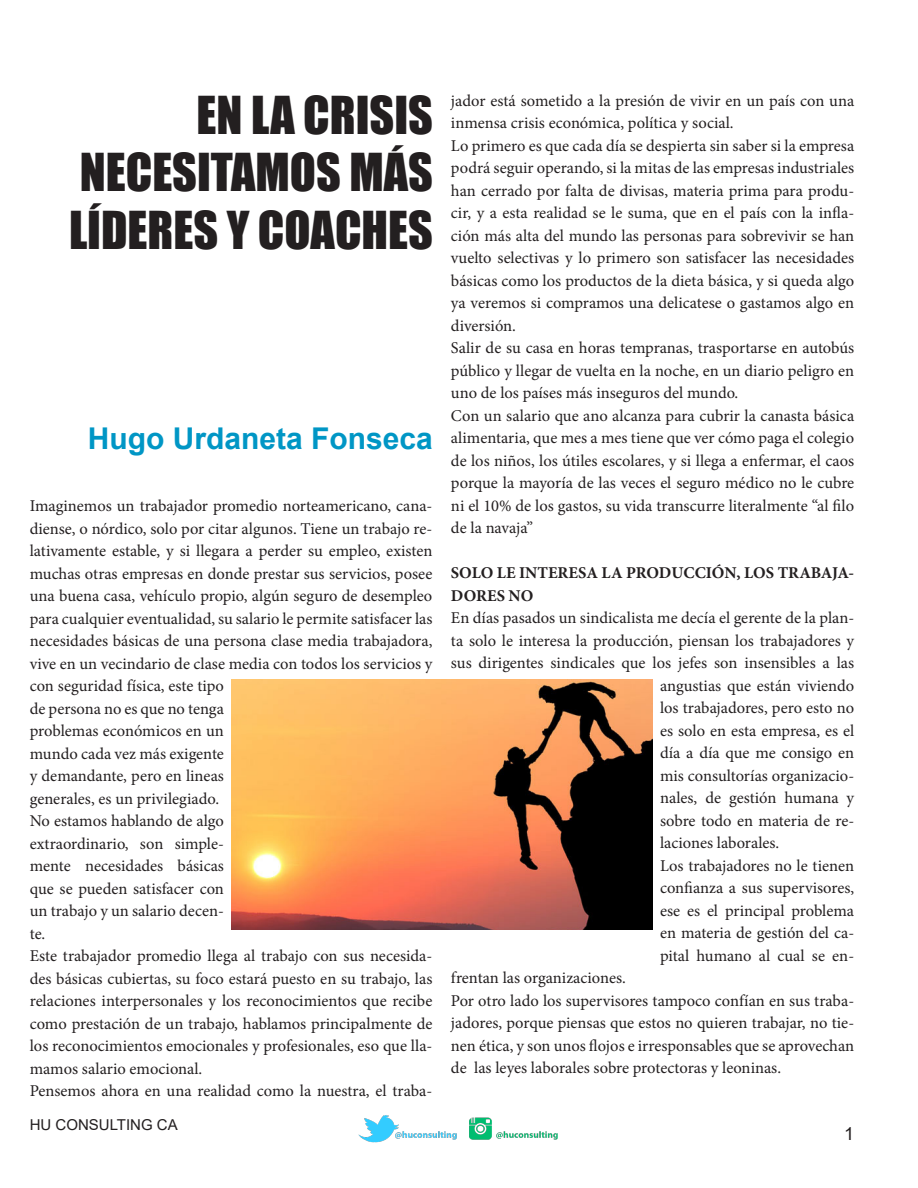
<style>
.page{position:relative;width:918px;height:1188px;background:#fff}
.page>*{position:absolute;margin:0;border:0;box-sizing:border-box;transform-origin:0 0}
.t1{font:48px/57.6px "Impact";color:#231f20}
.t2{font:700 30px "Arial";color:#0096c5}
.t3{font:18px "Arial";color:#231f20}
.t4{font:16.5px/22.5px "Minion Pro";color:#231f20;text-align:justify}
.t5{font:700 16.5px/22.5px "Minion Pro";color:#231f20}
.t6{font:15px "Arial";color:#231f20}
</style>
<div class="page">
<img style="left:358px;top:1115px;width:200px;height:28px">
<img style="left:231px;top:679px;width:422px;height:251px">
<p class="t1" style="left:197px;top:85px;width:238px">EN LA CRISIS</p>
<p class="t1" style="left:69px;top:142px;width:366px">NECESITAMOS MÁS<br>LÍDERES Y COACHES</p>
<p class="t2" style="left:88px;top:417px;width:347px">Hugo Urdaneta Fonseca</p>
<p class="t4" style="left:30px;top:495px;width:404px;text-align:left">Imaginemos un trabajador promedio norteamericano, cana&shy;diense, o nórdico, solo por citar algunos. Tiene un trabajo re&shy;lativamente estable, y si llegara a perder su empleo, existen muchas otras empresas en donde prestar sus servicios, posee una buena casa, vehículo propio, algún seguro de desempleo para cualquier eventualidad, su salario le permite satisfacer las necesidades básicas de una persona clase media trabajadora, vive en un vecindario de clase media con todos los servicios y con seguridad física, este tipo<br>de persona no es que no tenga<br>problemas económicos en un<br>mundo cada vez más exigente<br>y demandante, pero en lineas<br>generales, es un privilegiado.</p>
<p class="t4" style="left:30px;top:810px;width:196px">No estamos hablando de algo extraordinario, son simple&shy;mente necesidades básicas que se pueden satisfacer con un trabajo y un salario decen&shy;te.</p>
<p class="t4" style="left:30px;top:945px;width:404px">Este trabajador promedio llega al trabajo con sus necesida&shy;des básicas cubiertas, su foco estará puesto en su trabajo, las relaciones interpersonales y los reconocimientos que recibe como prestación de un trabajo, hablamos principalmente de los reconocimientos emocionales y profesionales, eso que lla&shy;mamos salario emocional.</p>
<p class="t4" style="left:30px;top:1080px;width:404px">Pensemos ahora en una realidad como la nuestra, el traba-</p>
<p class="t6" style="left:30px;top:1115px;width:150px">HU CONSULTING CA</p>
<p class="t4" style="left:451px;top:89px;width:405px">jador está sometido a la presión de vivir en un país con una inmensa crisis económica, política y social.</p>
<p class="t4" style="left:451px;top:134px;width:405px">Lo primero es que cada día se despierta sin saber si la empresa podrá seguir operando, si la mitas de las empresas industriales han cerrado por falta de divisas, materia prima para produ&shy;cir, y a esta realidad se le suma, que en el país con la infla&shy;ción más alta del mundo las personas para sobrevivir se han vuelto selectivas y lo primero son satisfacer las necesidades básicas como los productos de la dieta básica, y si queda algo ya veremos si compramos una delicatese o gastamos algo en diversión.</p>
<p class="t4" style="left:451px;top:337px;width:405px">Salir de su casa en horas tempranas, trasportarse en autobús público y llegar de vuelta en la noche, en un diario peligro en uno de los países más inseguros del mundo.</p>
<p class="t4" style="left:451px;top:404px;width:405px">Con un salario que ano alcanza para cubrir la canasta básica alimentaria, que mes a mes tiene que ver cómo paga el colegio de los niños, los útiles escolares, y si llega a enfermar, el caos porque la mayoría de las veces el seguro médico no le cubre ni el 10% de los gastos, su vida transcurre literalmente “al filo de la navaja”</p>
<p class="t5" style="left:451px;top:561px;width:405px">SOLO LE INTERESA LA PRODUCCIÓN, LOS TRABAJA-<br>DORES NO</p>
<p class="t4" style="left:451px;top:607px;width:405px">En días pasados un sindicalista me decía el gerente de la plan-</p>
<p class="t4" style="left:451px;top:629px;width:405px">ta solo le interesa la producción, piensan los trabajadores y</p>
<p class="t4" style="left:451px;top:652px;width:405px">sus dirigentes sindicales que los jefes son insensibles a las</p>
<p class="t4" style="left:660px;top:674px;width:196px">angustias que están viviendo</p>
<p class="t4" style="left:660px;top:697px;width:196px">los trabajadores, pero esto no</p>
<p class="t4" style="left:660px;top:719px;width:196px">es solo en esta empresa, es el</p>
<p class="t4" style="left:660px;top:742px;width:196px">día a día que me consigo en</p>
<p class="t4" style="left:660px;top:764px;width:196px">mis consultorías organizacio-</p>
<p class="t4" style="left:660px;top:787px;width:196px">nales, de gestión humana y</p>
<p class="t4" style="left:660px;top:809px;width:196px">sobre todo en materia de re-</p>
<p class="t4" style="left:660px;top:832px;width:121px">laciones laborales.</p>
<p class="t4" style="left:660px;top:854px;width:196px">Los trabajadores no le tienen confianza a sus supervisores, ese es el principal problema en materia de gestión del ca&shy;pital humano al cual se en-</p>
<p class="t4" style="left:451px;top:967px;width:176px">frentan las organizaciones.</p>
<p class="t4" style="left:451px;top:989px;width:405px">Por otro lado los supervisores tampoco confían en sus traba&shy;jadores, porque piensas que estos no quieren trabajar, no tie&shy;nen ética, y son unos flojos e irresponsables que se aprovechan de las leyes laborales sobre protectoras y leoninas.</p>
<p class="t3" style="left:844px;top:1122px;width:12px">1</p>
</div>
